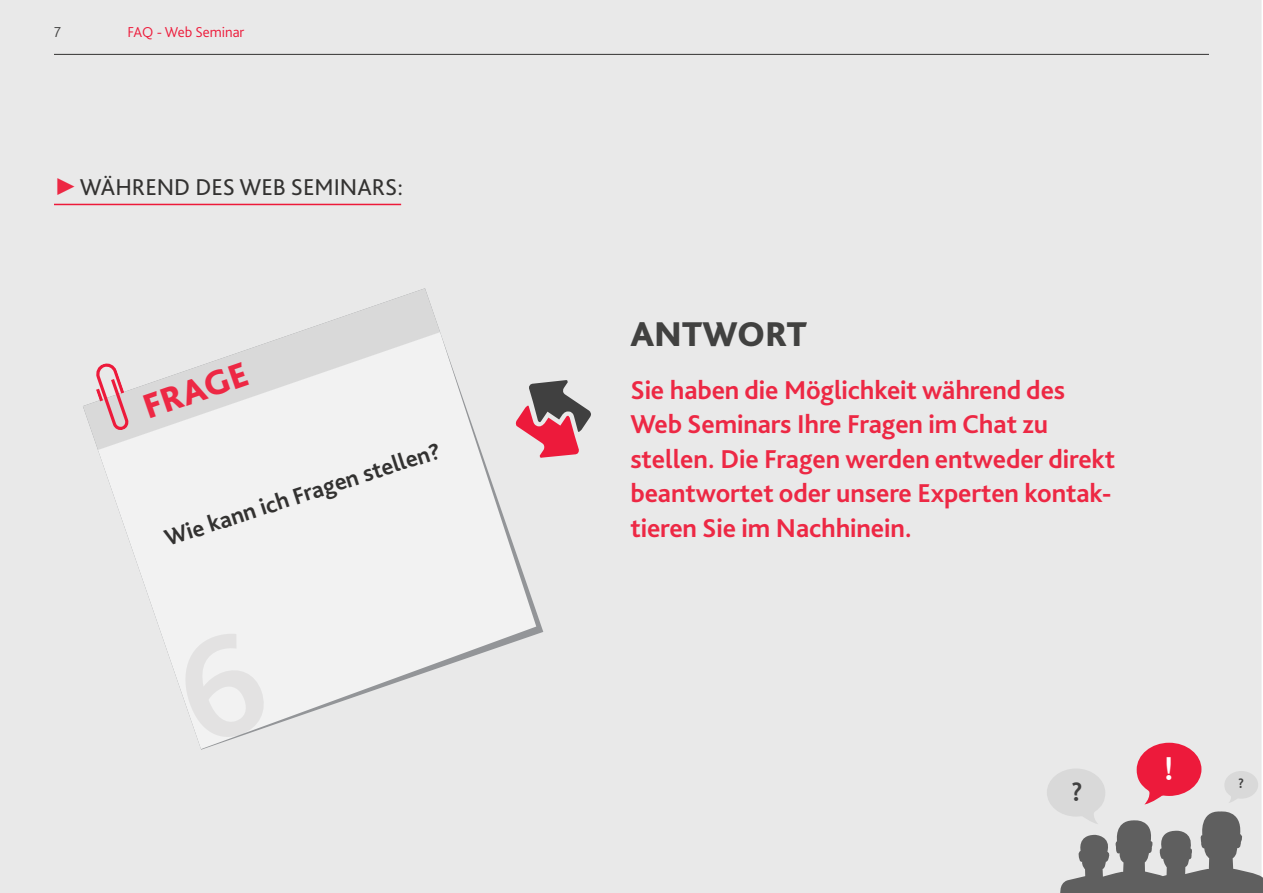
<style>
.page{position:relative;width:1263px;height:893px;background:#fff}
.page>*{position:absolute;margin:0;border:0;box-sizing:border-box;transform-origin:0 0}
.Main_heading_red{font:800 36px "Bliss Pro";color:#414140}
.Main_heading_red-2{font:800 36px "Bliss Pro";color:#ed2844}
.t1{font:700 31.05px "Trebuchet MS";color:#fff}
.Main_heading_2_red{font:700 27px/34.5px "Bliss Pro";letter-spacing:-.005em;color:#ed2844}
.t2{font:700 25.5px "Trebuchet MS";color:#404040}
.Main_heading_3_red{font:700 24px "Bliss Pro";color:#333231}
.t3{font:24px "Bliss Pro";color:#333231}
.t4{font:300 15px "Bliss Pro";color:#ed1a3a}
.t5{font:300 15px "Bliss Pro";color:#414140}
.t6{font:700 13.05px "Trebuchet MS";color:#404040}
.s1{font-family:"Times New Roman";color:#ed2844}
</style>
<div class="page">
<div style="left:0;top:0;width:1261px;height:893px;background:#e9e9e9"></div>
<hr style="left:54px;top:54px;width:1155px;height:1px;background:#333231">
<svg style="left:1047px;top:743px;width:216px;height:150px;background:#c0adb0"></svg>
<div style="left:83px;top:288px;width:460px;height:462px;background:#e9e9e9"></div>
<svg style="left:83px;top:288px;width:357px;height:163px;background:#e5e5e5"></svg>
<svg style="left:98px;top:332px;width:445px;height:417px;fill:#f2f2f2"></svg>
<svg style="left:91px;top:361px;width:45px;height:73px;background:#e2bec4"></svg>
<svg style="left:516px;top:380px;width:75px;height:78px;background:#bc828b"></svg>
<hr style="left:54px;top:204px;width:347px;height:1px;background:#ed1a3a">
<p class="t5" style="left:54px;top:23px;width:9px">7</p>
<p class="t4" style="left:128px;top:23px;width:118px">FAQ - Web Seminar</p>
<p class="t3" style="left:54px;top:173px;width:350px"><span class="s1">►</span>WÄHREND DES WEB SEMINARS:</p>
<p class="Main_heading_red-2" style="left:137px;top:386px;width:110px;rotate:-19deg">FRAGE</p>
<p class="Main_heading_3_red" style="left:161px;top:525px;width:291px;rotate:-18deg">Wie kann ich Fragen stellen?</p>
<p class="Main_heading_red" style="left:630px;top:312px;width:178px">ANTWORT</p>
<p class="Main_heading_2_red" style="left:630px;top:372px;width:486px">Sie haben die Möglichkeit während des Web Seminars Ihre Fragen im Chat zu stellen. Die Fragen werden entweder direkt beantwortet oder unsere Experten kontak&shy;tieren Sie im Nachhinein.</p>
<p class="t2" style="left:1071px;top:776px;width:13px">?</p>
<p class="t1" style="left:1163px;top:749px;width:13px">!</p>
<p class="t6" style="left:1238px;top:775px;width:7px">?</p>
</div>
